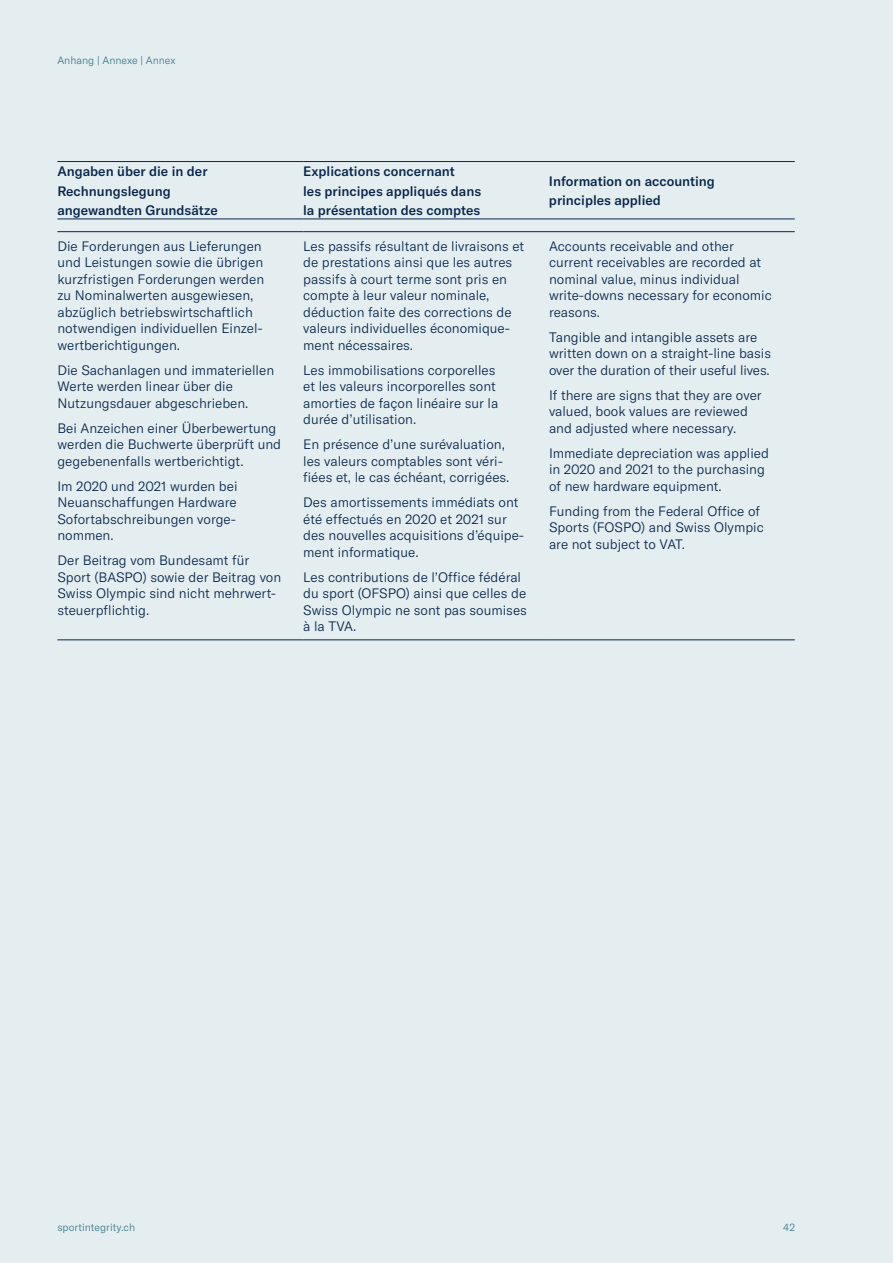
<style>
.page{position:relative;width:893px;height:1263px;background:#e4edf0}
.page>*{position:absolute;margin:0;border:0;box-sizing:border-box;transform-origin:0 0}
.t1{font:300 13.5px/16.5px "GT America SSI";color:#08264a}
.t2{font:500 13.5px/19.2px "GT America SSI";color:#08264a}
.t3{font:300 10.5px "GT America SSI";color:#3b7b8c}
</style>
<div class="page">
<hr style="left:57px;top:161px;width:246px;height:1px;background:#08264a">
<hr style="left:57px;top:219px;width:246px;height:1px;background:#08264a">
<hr style="left:57px;top:231px;width:246px;height:1px;background:#08264a">
<hr style="left:303px;top:161px;width:246px;height:1px;background:#08264a">
<hr style="left:549px;top:161px;width:246px;height:1px;background:#08264a">
<hr style="left:303px;top:219px;width:246px;height:1px;background:#08264a">
<hr style="left:549px;top:219px;width:246px;height:1px;background:#08264a">
<hr style="left:303px;top:231px;width:246px;height:1px;background:#08264a">
<hr style="left:549px;top:231px;width:246px;height:1px;background:#08264a">
<hr style="left:57px;top:639px;width:246px;height:1px;background:#08264a">
<hr style="left:303px;top:639px;width:246px;height:1px;background:#08264a">
<hr style="left:549px;top:639px;width:246px;height:1px;background:#08264a">
<p class="t3" style="left:57px;top:54px;width:120px">Anhang | Annexe | Annex</p>
<p class="t2" style="left:57px;top:162px;width:162px">Angaben über die in der<br>Rechnungslegung angewandten Grundsätze</p>
<p class="t2" style="left:303px;top:162px;width:180px">Explications concernant<br>les principes appliqués dans la présentation des comptes</p>
<p class="t2" style="left:549px;top:171px;width:167px">Information on accounting principles applied</p>
<p class="t1" style="left:57px;top:238px;width:208px">Die Forderungen aus Lieferungen und Leistungen sowie die übrigen kurzfristigen Forderungen werden zu Nominalwerten ausgewiesen, abzüglich betriebswirtschaftlich notwendigen individuellen Einzel&shy;wertberichtigungen.</p>
<p class="t1" style="left:57px;top:362px;width:218px">Die Sachanlagen und immateriellen<br>Werte werden linear über die<br>Nutzungsdauer abgeschrieben.</p>
<p class="t1" style="left:57px;top:420px;width:225px">Bei Anzeichen einer Überbewertung werden die Buchwerte überprüft und gegebenenfalls wertberichtigt.</p>
<p class="t1" style="left:57px;top:478px;width:182px">Im 2020 und 2021 wurden bei<br>Neuanschaffungen Hardware<br>Sofortabschreibungen vorge&shy;nommen.</p>
<p class="t1" style="left:57px;top:552px;width:225px">Der Beitrag vom Bundesamt für<br>Sport (BASPO) sowie der Beitrag von<br>Swiss Olympic sind nicht mehrwert&shy;steuerpflichtig.</p>
<p class="t1" style="left:303px;top:238px;width:223px">Les passifs résultant de livraisons et de prestations ainsi que les autres passifs à court terme sont pris en compte à leur valeur nominale, déduction faite des corrections de valeurs individuelles économique&shy;ment nécessaires.</p>
<p class="t1" style="left:303px;top:362px;width:197px">Les immobilisations corporelles et les valeurs incorporelles sont amorties de façon linéaire sur la durée d’utilisation.</p>
<p class="t1" style="left:303px;top:436px;width:208px">En présence d’une surévaluation, les valeurs comptables sont véri&shy;fiées et, le cas échéant, corrigées.</p>
<p class="t1" style="left:303px;top:494px;width:222px">Des amortissements immédiats ont été effectués en 2020 et 2021 sur des nouvelles acquisitions d’équipe&shy;ment informatique.</p>
<p class="t1" style="left:303px;top:569px;width:225px">Les contributions de l’Office fédéral du sport (OFSPO) ainsi que celles de<br>Swiss Olympic ne sont pas soumises à la TVA.</p>
<p class="t1" style="left:549px;top:238px;width:224px">Accounts receivable and other current receivables are recorded at nominal value, minus individual write-downs necessary for economic reasons.</p>
<p class="t1" style="left:549px;top:329px;width:224px">Tangible and intangible assets are written down on a straight-line basis over the duration of their useful lives.</p>
<p class="t1" style="left:549px;top:387px;width:214px">If there are signs that they are over valued, book values are reviewed and adjusted where necessary.</p>
<p class="t1" style="left:549px;top:445px;width:221px">Immediate depreciation was applied in 2020 and 2021 to the purchasing of new hardware equipment.</p>
<p class="t1" style="left:549px;top:503px;width:216px">Funding from the Federal Office of<br>Sports (FOSPO) and Swiss Olympic are not subject to VAT.</p>
<p class="t3" style="left:57px;top:1221px;width:79px">sportintegrity.ch</p>
<p class="t3" style="left:783px;top:1221px;width:13px">42</p>
</div>
